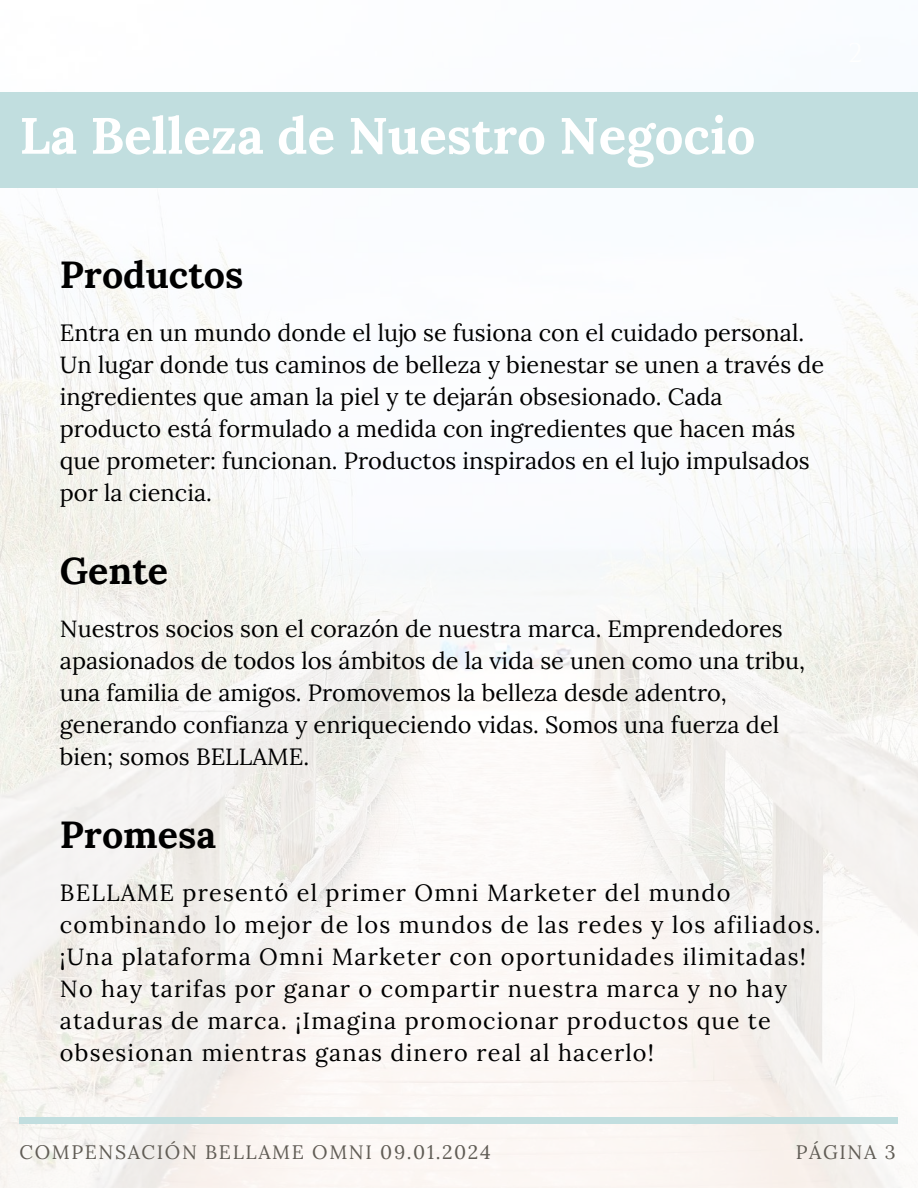
<style>
.page{position:relative;width:918px;height:1188px;background:#fff}
.page>*{position:absolute;margin:0;border:0;box-sizing:border-box;transform-origin:0 0}
.t1{font:700 51px "Lora";color:#fff}
.t2{font:700 37.65px "Lora";color:#000}
.t3{font:23.55px/32px "Lora";color:#000}
.t4{font:23.55px/32px "Lora";letter-spacing:.05em;color:#000}
.t5{font:19.5px "Lora";letter-spacing:.085em;color:#605c55}
</style>
<div class="page">
<img style="left:0;top:187px;width:918px;height:1001px">
<div style="left:20px;top:1118px;width:878px;height:5px;background:#c1dedf"></div>
<div style="left:0;top:92px;width:918px;height:95px;background:#c1dedf"></div>
<h1 class="t1" style="left:20px;top:102px;width:737px">La Belleza de Nuestro Negocio</h1>
<h2 class="t2" style="left:60px;top:250px;width:185px">Productos</h2>
<p class="t3" style="left:60px;top:316px;width:766px">Entra en un mundo donde el lujo se fusiona con el cuidado personal.<br>Un lugar donde tus caminos de belleza y bienestar se unen a través de ingredientes que aman la piel y te dejarán obsesionado. Cada producto está formulado a medida con ingredientes que hacen más que prometer: funcionan. Productos inspirados en el lujo impulsados por la ciencia.</p>
<h2 class="t2" style="left:60px;top:546px;width:110px">Gente</h2>
<p class="t3" style="left:60px;top:612px;width:747px">Nuestros socios son el corazón de nuestra marca. Emprendedores apasionados de todos los ámbitos de la vida se unen como una tribu, una familia de amigos. Promovemos la belleza desde adentro, generando confianza y enriqueciendo vidas. Somos una fuerza del bien; somos BELLAME.</p>
<h2 class="t2" style="left:60px;top:810px;width:158px">Promesa</h2>
<p class="t4" style="left:60px;top:876px;width:762px">BELLAME presentó el primer Omni Marketer del mundo combinando lo mejor de los mundos de las redes y los afiliados. ¡Una plataforma Omni Marketer con oportunidades ilimitadas!<br>No hay tarifas por ganar o compartir nuestra marca y no hay ataduras de marca. ¡Imagina promocionar productos que te obsesionan mientras ganas dinero real al hacerlo!</p>
<p class="t5" style="left:20px;top:1139px;width:473px">COMPENSACIÓN BELLAME OMNI 09.01.2024</p>
<p class="t5" style="left:796px;top:1139px;width:101px">PÁGINA 3</p>
</div>
